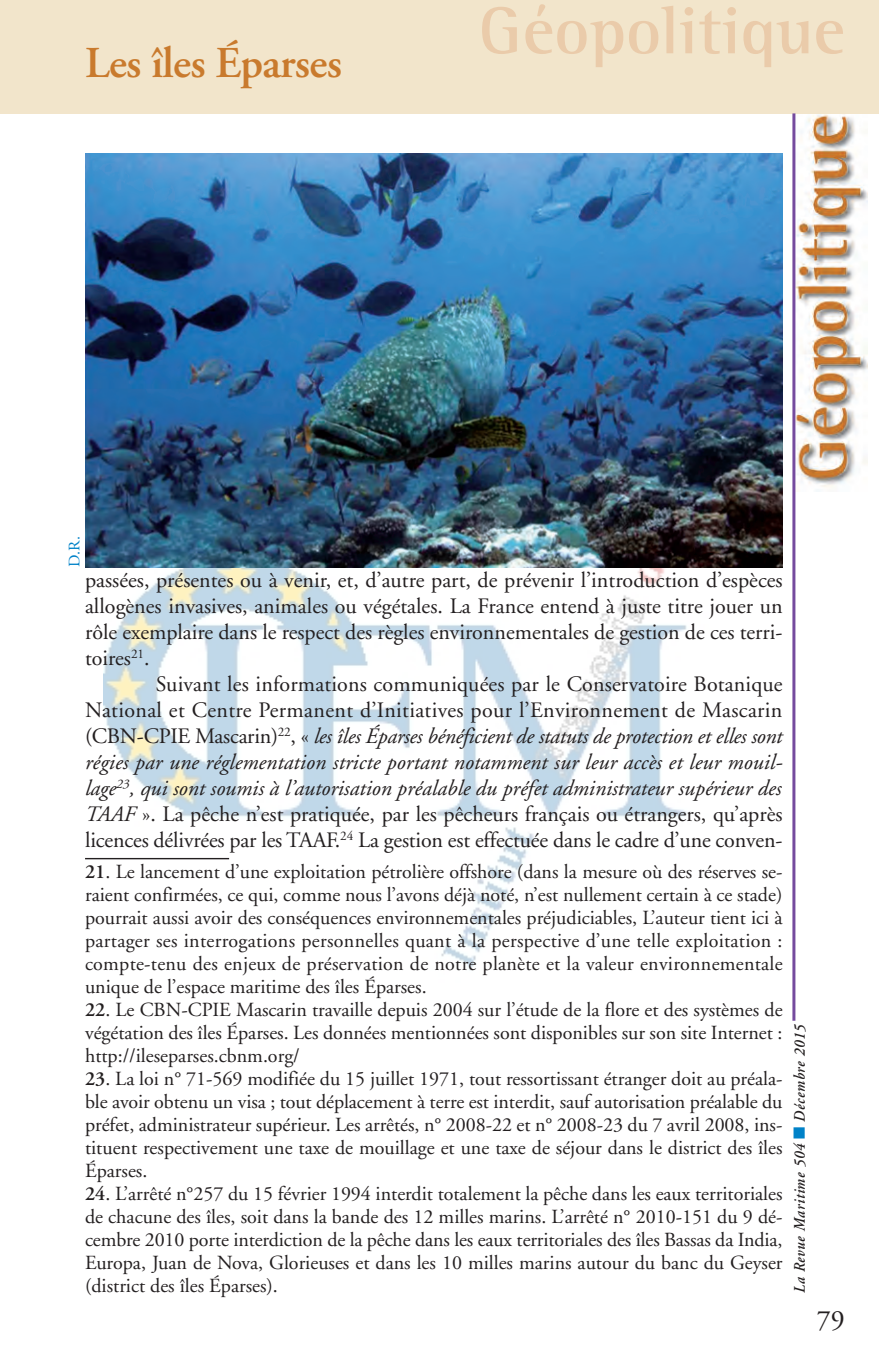
<style>
.page{position:relative;width:879px;height:1361px;background:#fff}
.page>*{position:absolute;margin:0;border:0;box-sizing:border-box;transform-origin:0 0}
.t1{font:700 68px "Rotis Semi Serif";color:#eacbaa}
.t2{font:600 44px "Adobe Garamond";letter-spacing:-.015em;color:#c97a2d}
.t3{font:28px "Adobe Garamond";color:#231f20}
.t4{font:22px/26px "Adobe Garamond";letter-spacing:-.005em;color:#231f20;text-align:justify}
.t5{font:20px/23px "Adobe Garamond";color:#231f20;text-align:justify}
.t6{font:italic 600 16px "Adobe Garamond";letter-spacing:.05em;color:#231f20;scale:.9 1}
.t7{font:16px "Adobe Garamond";color:#0082c8}
.s1{font-style:italic}
.s2{font-weight:600}
.s3{color:#0082c8}
</style>
<div class="page">
<img style="left:103px;top:567px;width:672px;height:404px">
<img style="left:795px;top:113px;width:72px;height:379px">
<hr style="left:85px;top:858px;width:144px;height:1px;background:#231f20">
<img style="left:85px;top:153px;width:697px;height:414px">
<hr style="left:792px;top:113px;width:3px;height:907px;background:#754b9e">
<h2 class="t2" style="left:85px;top:45px;width:258px">Les îles Éparses</h2>
<h1 class="t1" style="left:479px;top:6px;width:368px">Géopolitique</h1>
<p class="t7" style="left:68px;top:567px;width:32px;rotate:-90deg">D.R.</p>
<p class="t4" style="left:85px;top:569px;width:699px">passées, présentes ou à venir, et, d’autre part, de prévenir l’introduction d’espèces allogènes invasives, animales ou végétales. La France entend à juste titre jouer un rôle exemplaire dans le respect des règles environnementales de gestion de ces terri&shy;toires<sup>21</sup>.</p>
<p class="t4" style="left:85px;top:673px;width:699px;text-indent:71px">Suivant les informations communiquées par le Conservatoire Botanique National et Centre Permanent d’Initiatives pour l’Environnement de Mascarin (CBN-CPIE Mascarin)<sup>22</sup>, « <span class="s1">les îles Éparses bénéficient de statuts de protection et elles sont régies par une réglementation stricte portant notamment sur leur accès et leur mouil&shy;lage</span><sup>23</sup><span class="s1">, qui sont soumis à l’autorisation préalable du préfet administrateur supérieur des TAAF</span> ». La pêche n’est pratiquée, par les pêcheurs français ou étrangers, qu’après licences délivrées par les TAAF.<sup>24</sup> La gestion est effectuée dans le cadre d’une conven-</p>
<p class="t5" style="left:85px;top:862px;width:699px"><span class="s2">21</span>. Le lancement d’une exploitation pétrolière offshore (dans la mesure où des réserves se&shy;raient confirmées, ce qui, comme nous l’avons déjà noté, n’est nullement certain à ce stade) pourrait aussi avoir des conséquences environnementales préjudiciables, L’auteur tient ici à partager ses interrogations personnelles quant à la perspective d’une telle exploitation : compte-tenu des enjeux de préservation de notre planète et la valeur environnementale unique de l’espace maritime des îles Éparses.</p>
<p class="t5" style="left:85px;top:1000px;width:699px"><span class="s2">22</span>. Le CBN-CPIE Mascarin travaille depuis 2004 sur l’étude de la flore et des systèmes de végétation des îles Éparses. Les données mentionnées sont disponibles sur son site Internet : http://ileseparses.cbnm.org/</p>
<p class="t5" style="left:85px;top:1069px;width:699px"><span class="s2">23</span>. La loi n° 71-569 modifiée du 15 juillet 1971, tout ressortissant étranger doit au préala&shy;ble avoir obtenu un visa ; tout déplacement à terre est interdit, sauf autorisation préalable du préfet, administrateur supérieur. Les arrêtés, n° 2008-22 et n° 2008-23 du 7 avril 2008, ins&shy;tituent respectivement une taxe de mouillage et une taxe de séjour dans le district des îles Éparses.</p>
<p class="t5" style="left:85px;top:1184px;width:699px"><span class="s2">24</span>. L’arrêté n°257 du 15 février 1994 interdit totalement la pêche dans les eaux territoriales de chacune des îles, soit dans la bande des 12 milles marins. L’arrêté n° 2010-151 du 9 dé&shy;cembre 2010 porte interdiction de la pêche dans les eaux territoriales des îles Bassas da India, Europa, Juan de Nova, Glorieuses et dans les 10 milles marins autour du banc du Geyser (district des îles Éparses).</p>
<p class="t6" style="left:793px;top:1293px;width:300px;rotate:-90deg">La Revue Maritime 504 <span class="s3">■</span> Décembre 2015</p>
<h3 class="t3" style="left:817px;top:1308px;width:29px">79</h3>
</div>
